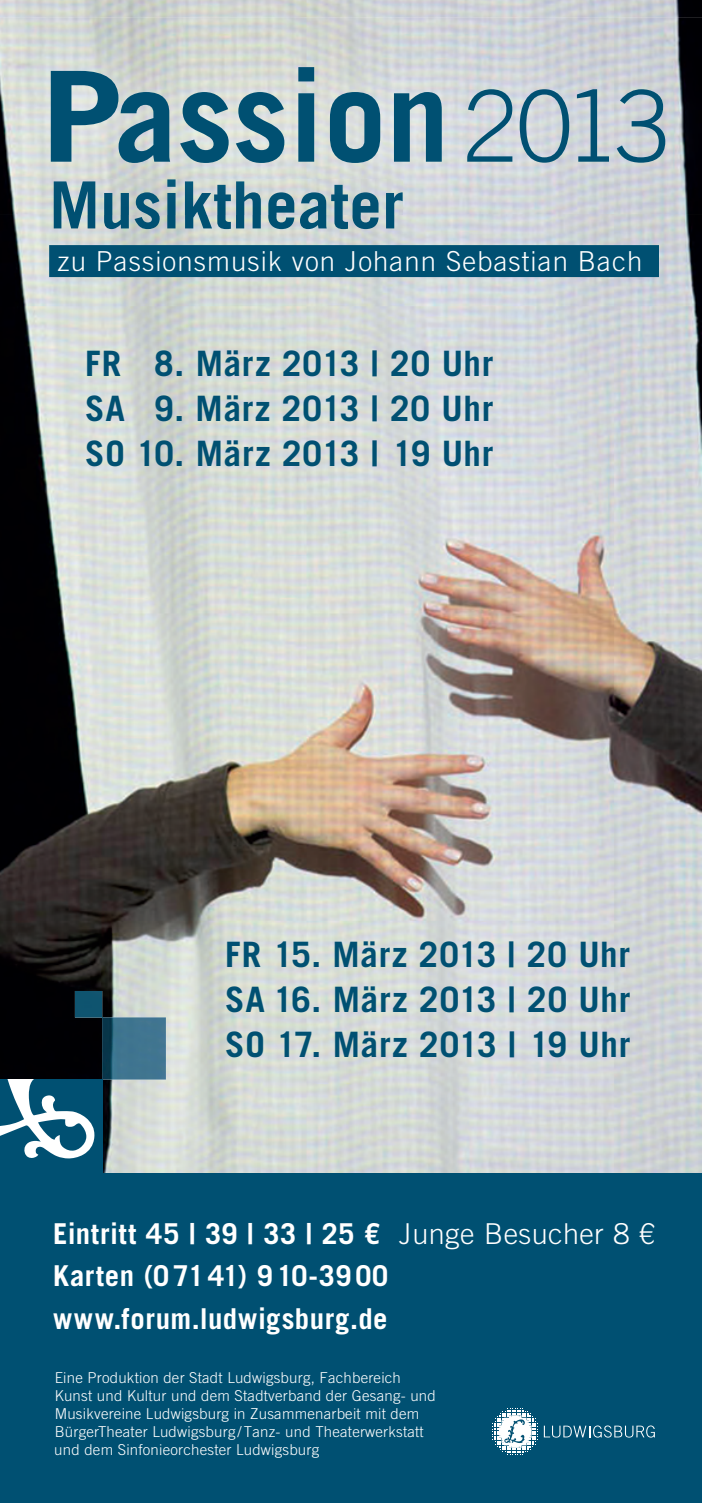
<style>
.page{position:relative;width:702px;height:1503px;background:#fff}
.page>*{position:absolute;margin:0;border:0;box-sizing:border-box;transform-origin:0 0}
.t1{font:700 125.75px "Ludwigsburg Trade Gothic";letter-spacing:-.015em;color:#005072;scale:1.19 1}
.t2{font:700 65px "Ludwigsburg Trade Gothic";letter-spacing:-.01em;color:#005072}
.t3{font:700 35px/45px "Ludwigsburg Trade Gothic";letter-spacing:.005em;color:#005072;text-align:justify}
.t4{font:700 28.75px/42.5px "Ludwigsburg Trade Gothic";letter-spacing:.005em;color:#fff}
.t5{font:300 27.5px "Ludwigsburg Trade Gothic";letter-spacing:.025em;color:#fff}
.t6{font:300 15px/18px "Ludwigsburg Trade Gothic";color:#fff}
.s1{font-weight:300;font-size:99px}
.s2{font-weight:300}
</style>
<div class="page">
<img style="left:0;top:0;width:702px;height:1173px">
<div style="left:0;top:1173px;width:702px;height:329px;background:#005072"></div>
<svg style="left:492px;top:1408px;width:46px;height:45px"></svg>
<svg style="left:544px;top:1425px;width:110px;height:12px"></svg>
<img style="left:102px;top:1017px;width:64px;height:62px">
<img style="left:75px;top:991px;width:27px;height:26px">
<div style="left:0;top:1079px;width:102px;height:96px;background:#005072"></div>
<svg style="left:0;top:1079px;width:94px;height:80px"></svg>
<div style="left:49px;top:245px;width:610px;height:32px;background:#005072"></div>
<img style="left:0;top:17px;width:702px;height:197px">
<img style="left:54px;top:179px;width:348px;height:35px">
<h1 class="t1" style="left:40px;top:71px;width:532px">Passion <span class="s1">2013</span></h1>
<h2 class="t2" style="left:49px;top:182px;width:357px">Musiktheater</h2>
<h3 class="t5" style="left:57px;top:251px;width:586px">zu Passionsmusik von Johann Sebastian Bach</h3>
<h3 class="t3" style="left:85px;top:344px;width:410px">FR 8. März 2013 | 20 Uhr SA 9. März 2013 | 20 Uhr SO 10. März 2013 | 19 Uhr</h3>
<h3 class="t3" style="left:225px;top:935px;width:407px">FR 15. März 2013 | 20 Uhr SA 16. März 2013 | 20 Uhr SO 17. März 2013 | 19 Uhr</h3>
<h3 class="t4" style="left:53px;top:1214px;width:604px">Eintritt 45 | 39 | 33 | 25 € <span class="s2">Junge Besucher 8 €<br></span>Karten (0 71 41) 9 10-39 00 www.forum.ludwigsburg.de</h3>
<p class="t6" style="left:54px;top:1369px;width:383px">Eine Produktion der Stadt Ludwigsburg, Fachbereich Kunst und Kultur und dem Stadtverband der Gesang- und Musikvereine Ludwigsburg in Zusammenarbeit mit dem BürgerTheater Ludwigsburg / Tanz- und Theaterwerkstatt und dem Sinfonieorchester Ludwigsburg</p>
</div>
